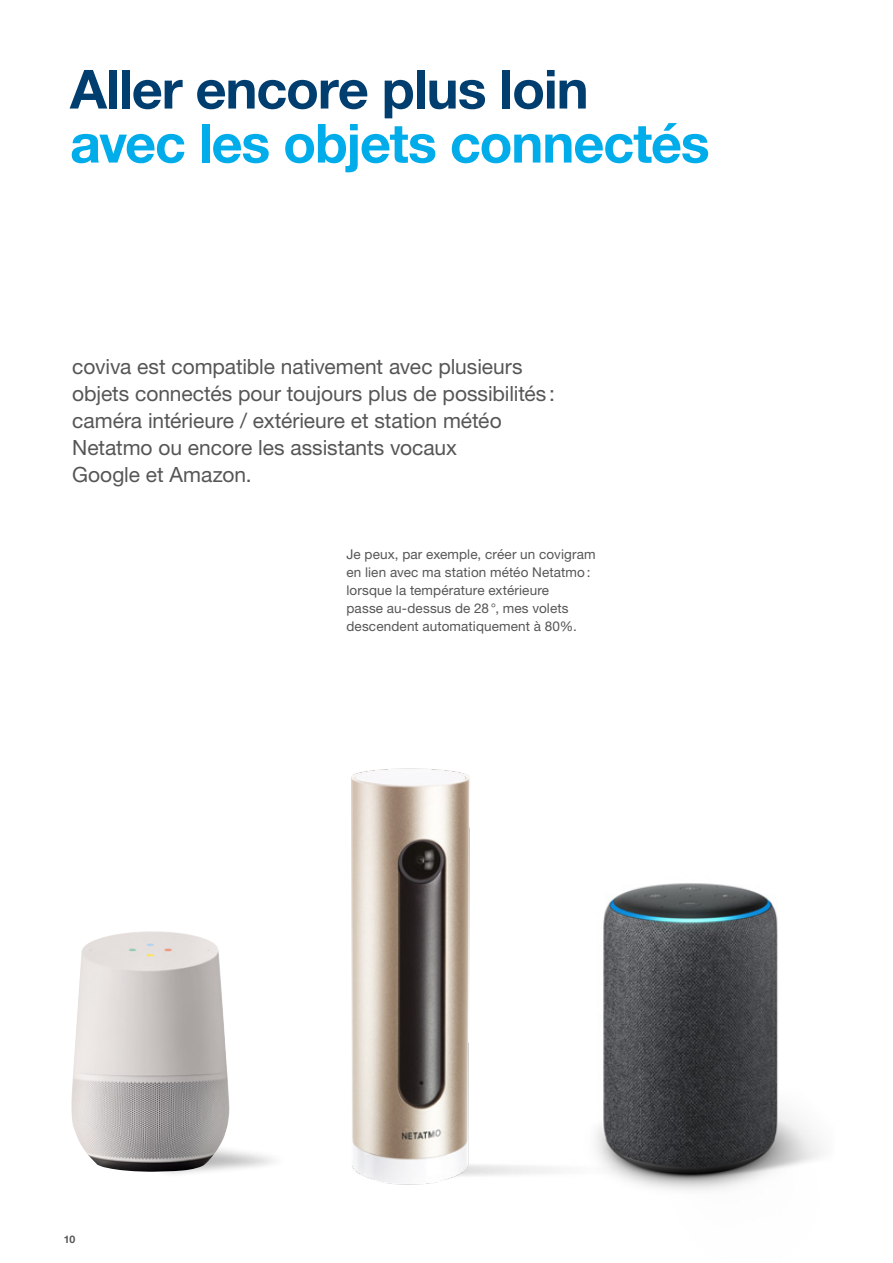
<style>
.page{position:relative;width:893px;height:1263px;background:#fff}
.page>*{position:absolute;margin:0;border:0;box-sizing:border-box;transform-origin:0 0}
.t1{font:700 54px "Helvetica Neue LTW1 G";letter-spacing:-.025em;color:#00ace9}
.t2{font:700 54px "Helvetica Neue LTW1 G";letter-spacing:-.02em;color:#003e6f}
.t3{font:21px/27px "Helvetica Neue LTW1 G";letter-spacing:-.005em;color:#565655}
.t4{font:13.5px/18px "Helvetica Neue LTW1 G";letter-spacing:.01em;color:#565655}
.t5{font:700 10.5px "Helvetica Neue LTW1 G";color:#565655}
</style>
<div class="page">
<img style="left:351px;top:768px;width:144px;height:417px">
<img style="left:71px;top:931px;width:159px;height:241px">
<img style="left:495px;top:883px;width:327px;height:307px">
<h1 class="t2" style="left:70px;top:56px;width:520px">Aller encore plus loin</h1>
<h1 class="t1" style="left:70px;top:110px;width:641px">avec les objets connectés</h1>
<p class="t3" style="left:72px;top:353px;width:484px">coviva est compatible nativement avec plusieurs objets connectés pour toujours plus de possibilités : caméra intérieure / extérieure et station météo Netatmo ou encore les assistants vocaux<br>Google et Amazon.</p>
<p class="t5" style="left:64px;top:1233px;width:13px">10</p>
<p class="t4" style="left:346px;top:545px;width:251px">Je peux, par exemple, créer un covigram en lien avec ma station météo Netatmo: lorsque la température extérieure<br>passe au-dessus de 28°, mes volets descendent automatiquement à 80%.</p>
</div>
